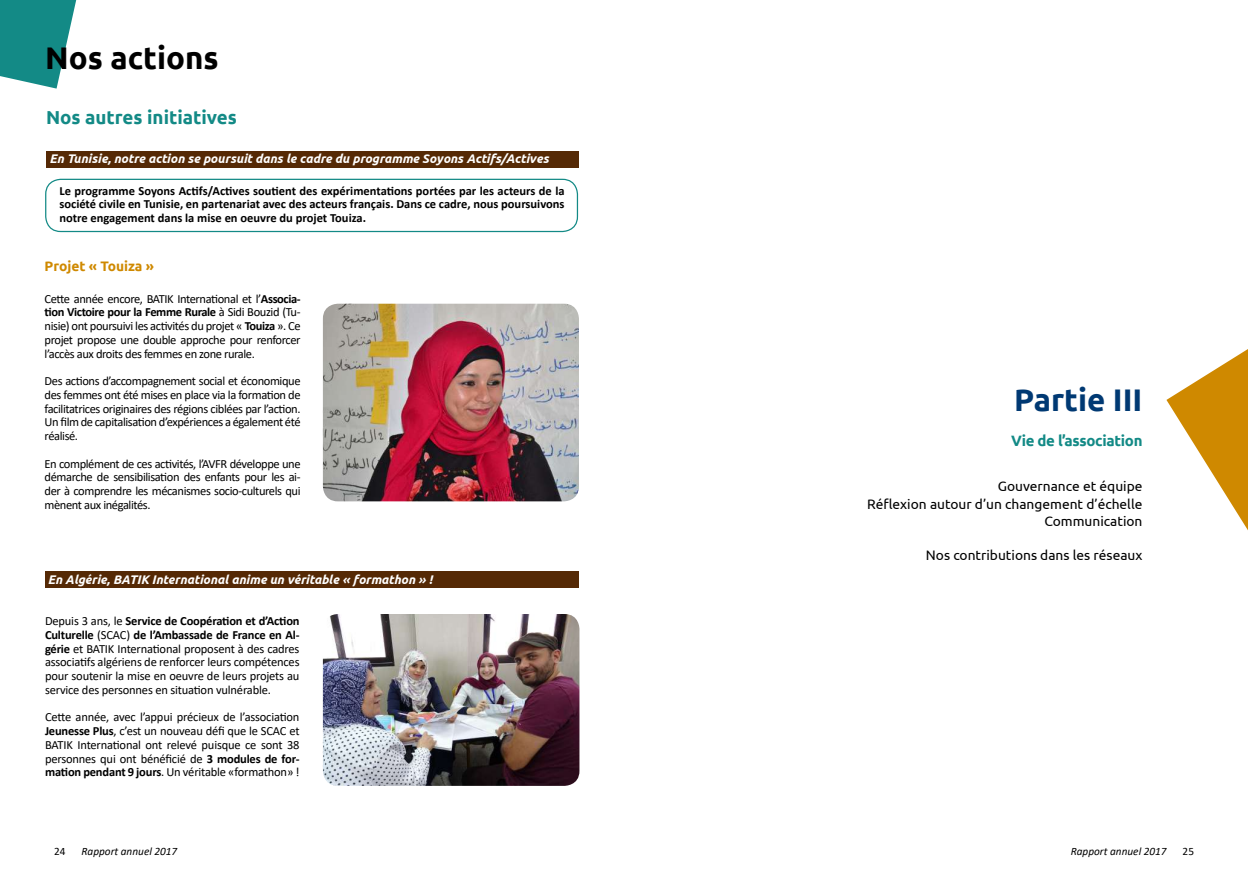
<style>
.page{position:relative;width:1248px;height:886px;background:#fff}
.page>*{position:absolute;margin:0;border:0;box-sizing:border-box;transform-origin:0 0}
.t1{font:700 31.25px "Ubuntu";color:#000}
.t2{font:700 31.25px "Ubuntu";color:#003973}
.t3{font:700 18.75px "Ubuntu";color:#138a86}
.t4{font:700 15px "Ubuntu";letter-spacing:-.02em;color:#138a86}
.t5{font:13.75px/17.8px "Ubuntu";color:#000;text-align:right}
.t6{font:700 13.75px "Ubuntu";color:#cf8900}
.t7{font:12.5px/13.8px "Calibri";letter-spacing:-.035em;color:#000;text-align:justify}
.t8{font:700 12.5px/13.8px "Calibri";color:#000;text-align:justify}
.t9{font:italic 700 12.5px "Ubuntu";color:#fff}
.t10{font:italic 11.25px "Calibri";color:#000}
.t11{font:11.25px "Calibri";color:#000}
.s1{font-weight:700}
.s2{font-style:inherit}
</style>
<div class="page">
<div style="left:46px;top:151px;width:533px;height:16px;background:#552905"></div>
<div style="left:45px;top:179px;width:533px;height:53px;border:1px solid #138a86;border-radius:15px"></div>
<div style="left:45px;top:571px;width:534px;height:17px;background:#552905"></div>
<svg style="left:1166px;top:349px;width:81px;height:180px"></svg>
<svg style="left:0;top:0;width:76px;height:89px"></svg>
<img style="left:323px;top:614px;width:256px;height:172px">
<img style="left:323px;top:304px;width:256px;height:197px">
<h1 class="t1" style="left:45px;top:39px;width:175px">Nos actions</h1>
<h2 class="t3" style="left:46px;top:106px;width:192px">Nos autres initiatives</h2>
<p class="t9" style="left:50px;top:151px;width:500px">En Tunisie, notre action se poursuit dans le cadre du programme Soyons Actifs/Actives</p>
<p class="t8" style="left:59px;top:183px;width:506px">Le programme Soyons Actifs/Actives soutient des expérimentations portées par les acteurs de la société civile en Tunisie, en partenariat avec des acteurs français. Dans ce cadre, nous poursuivons notre engagement dans la mise en oeuvre du projet Touiza.</p>
<p class="t6" style="left:45px;top:258px;width:111px">Projet « Touiza »</p>
<p class="t7" style="left:45px;top:291px;width:257px">Cette année encore, BATIK International et l’<span class="s1">Associa&shy;tion Victoire pour la Femme Rurale</span> à Sidi Bouzid (Tu&shy;nisie) ont poursuivi les activités du projet « <span class="s1">Touiza</span> ». Ce projet propose une double approche pour renforcer l’accès aux droits des femmes en zone rurale.</p>
<p class="t7" style="left:45px;top:374px;width:257px">Des actions d’accompagnement social et économique des femmes ont été mises en place via la formation de facilitatrices originaires des régions ciblées par l’action.<br>Un film de capitalisation d’expériences a également été réalisé.</p>
<p class="t7" style="left:45px;top:456px;width:257px">En complément de ces activités, l’AVFR développe une démarche de sensibilisation des enfants pour les ai&shy;der à comprendre les mécanismes socio-culturels qui mènent aux inégalités.</p>
<p class="t9" style="left:48px;top:571px;width:386px">En Algérie, BATIK International anime un véritable « formathon » !</p>
<p class="t7" style="left:45px;top:614px;width:256px">Depuis 3 ans, le <span class="s1">Service de Coopération et d’Action Culturelle</span> (SCAC) <span class="s1">de l’Ambassade de France en Al&shy;gérie</span> et BATIK International proposent à des cadres associatifs algériens de renforcer leurs compétences pour soutenir la mise en oeuvre de leurs projets au service des personnes en situation vulnérable.</p>
<p class="t7" style="left:45px;top:710px;width:256px">Cette année, avec l’appui précieux de l’association <span class="s1">Jeunesse Plus</span>, c’est un nouveau défi que le SCAC et BATIK International ont relevé puisque ce sont 38 personnes qui ont bénéficié de <span class="s1">3 modules de for&shy;mation pendant 9 jours</span>. Un véritable «formathon» !</p>
<h1 class="t2" style="left:1014px;top:380px;width:108px">Partie <span class="s2">III</span></h1>
<p class="t4" style="left:1011px;top:431px;width:133px">Vie de l’association</p>
<p class="t5" style="left:867px;top:477px;width:277px">Gouvernance et équipe<br>Réflexion autour d’un changement d’échelle<br>Communication</p>
<p class="t5" style="left:925px;top:546px;width:218px">Nos contributions dans les réseaux</p>
<p class="t11" style="left:54px;top:844px;width:13px">24</p>
<p class="t10" style="left:81px;top:844px;width:97px">Rapport annuel 2017</p>
<p class="t10" style="left:1070px;top:843px;width:97px">Rapport annuel 2017</p>
<p class="t11" style="left:1182px;top:844px;width:13px">25</p>
</div>
